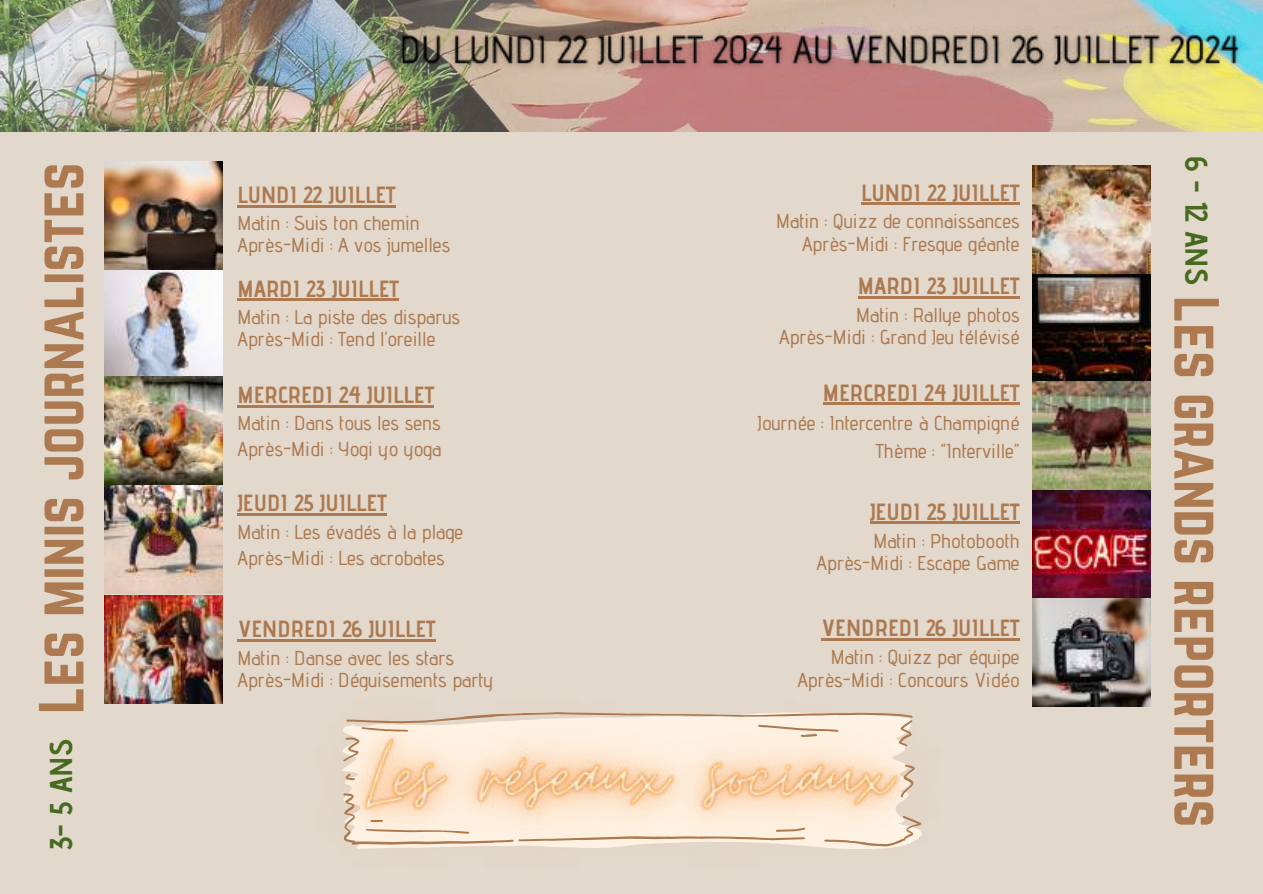
<style>
.page{position:relative;width:1263px;height:894px;background:#fff}
.page>*{position:absolute;margin:0;border:0;box-sizing:border-box;transform-origin:0 0}
.t1{font:55.65px "Norwester";color:#ac7950}
.t2{font:700 31.5px "Advent Pro";color:#466a1f}
.t3{font:700 23.4px "Advent Pro";color:#ac7950}
.t4{font:500 20.1px/22.4px "Advent Pro";color:#ac7950}
</style>
<div class="page">
<div style="left:0;top:0;width:1263px;height:893px;background:#e2d8cb"></div>
<img style="left:105px;top:161px;width:118px;height:432px">
<img style="left:0;top:0;width:1263px;height:131px">
<img style="left:1032px;top:165px;width:118px;height:541px">
<img style="left:105px;top:595px;width:118px;height:108px">
<hr style="left:237px;top:405px;width:197px;height:2px;background:#ac7950">
<hr style="left:237px;top:205px;width:159px;height:3px;background:#ac7950">
<hr style="left:237px;top:299px;width:162px;height:2px;background:#ac7950">
<hr style="left:237px;top:513px;width:150px;height:2px;background:#ac7950">
<img style="left:392px;top:27px;width:855px;height:49px">
<hr style="left:823px;top:402px;width:197px;height:3px;background:#ac7950">
<hr style="left:861px;top:203px;width:159px;height:2px;background:#ac7950">
<hr style="left:858px;top:296px;width:162px;height:2px;background:#ac7950">
<hr style="left:870px;top:521px;width:150px;height:3px;background:#ac7950">
<img style="left:237px;top:638px;width:783px;height:211px">
<h1 class="t1" style="left:28px;top:713px;width:552px;rotate:-90deg">Les minis journalistes</h1>
<h2 class="t2" style="left:42px;top:849px;width:113px;rotate:-90deg">3- 5 ANS</h2>
<p class="t3" style="left:237px;top:180px;width:160px">LUNDI 22 JUILLET</p>
<p class="t4" style="left:237px;top:212px;width:214px;line-height:21.9px">Matin : Suis ton chemin<br>Après-Midi : A vos jumelles</p>
<p class="t3" style="left:237px;top:274px;width:163px">MARDI 23 JUILLET</p>
<p class="t4" style="left:237px;top:305px;width:224px;line-height:21.9px">Matin : La piste des disparus<br>Après-Midi : Tend l’oreille</p>
<p class="t3" style="left:237px;top:380px;width:198px">MERCREDI 24 JUILLET</p>
<p class="t4" style="left:237px;top:409px;width:205px;line-height:25.8px">Matin : Dans tous les sens<br>Après-Midi : Yogi yo yoga</p>
<p class="t3" style="left:237px;top:488px;width:151px">JEUDI 25 JUILLET</p>
<p class="t4" style="left:237px;top:518px;width:227px;line-height:26.4px">Matin : Les évadés à la plage<br>Après-Midi : Les acrobates</p>
<p class="t3" style="left:237px;top:614px;width:200px">VENDREDI 26 JUILLET</p>
<p class="t4" style="left:237px;top:646px;width:257px;line-height:21.9px">Matin : Danse avec les stars<br>Après-Midi : Déguisements party</p>
<p class="t3" style="left:861px;top:178px;width:160px">LUNDI 22 JUILLET</p>
<p class="t4" style="left:776px;top:210px;width:245px;text-align:right">Matin : Quizz de connaissances<br>Après-Midi : Fresque géante</p>
<p class="t3" style="left:858px;top:271px;width:163px">MARDI 23 JUILLET</p>
<p class="t4" style="left:779px;top:303px;width:242px;text-align:right">Matin : Rallye photos<br>Après-Midi : Grand Jeu télévisé</p>
<p class="t3" style="left:823px;top:378px;width:198px">MERCREDI 24 JUILLET</p>
<p class="t4" style="left:758px;top:411px;width:264px">Journée : Intercentre à Champigné</p>
<p class="t4" style="left:876px;top:439px;width:145px">Thème : “Interville”</p>
<p class="t3" style="left:870px;top:497px;width:151px">JEUDI 25 JUILLET</p>
<p class="t4" style="left:817px;top:529px;width:205px;text-align:right">Matin : Photobooth<br>Après-Midi : Escape Game</p>
<p class="t3" style="left:821px;top:613px;width:200px">VENDREDI 26 JUILLET</p>
<p class="t4" style="left:797px;top:645px;width:224px;text-align:right">Matin : Quizz par équipe<br>Après-Midi : Concours Vidéo</p>
<h2 class="t2" style="left:1216px;top:157px;width:130px;rotate:90deg">6 - 12 ANS</h2>
<h1 class="t1" style="left:1230px;top:296px;width:532px;rotate:90deg">Les grands reporters</h1>
</div>
